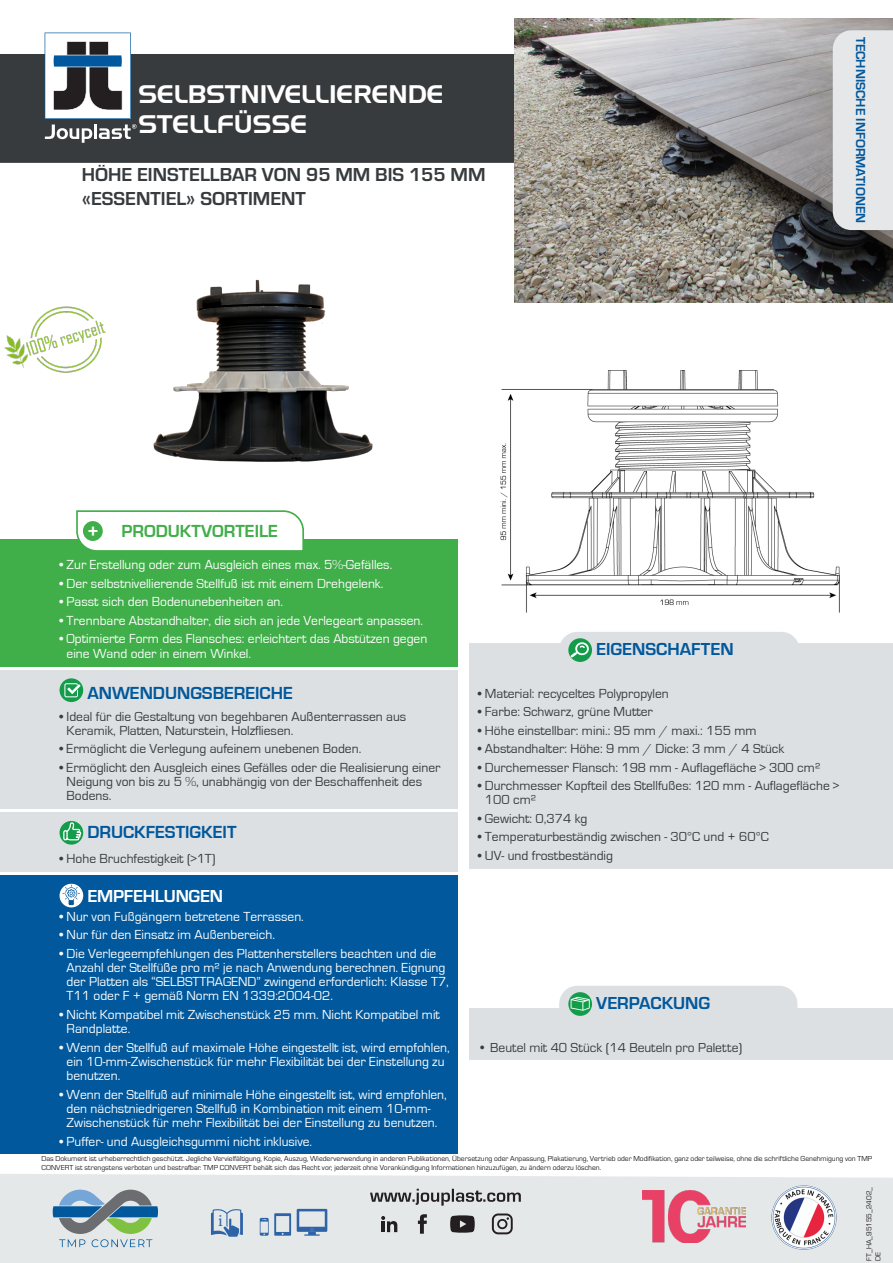
<style>
.page{position:relative;width:893px;height:1263px;background:#fff}
.page>*{position:absolute;margin:0;border:0;box-sizing:border-box;transform-origin:0 0}
.Nom_générique{font:24.75px/29.7px "Handel Gothic BT";color:#fff}
.Désignation{font:700 19.5px/23.4px "Eurostile";color:#373b3d}
.t1{font:700 18px "Eurostile";color:#01589c}
.t2{font:700 18px "Eurostile";color:#01589c}
.t3{font:700 18px "Eurostile";color:#40ae49}
.Specifique{font:700 18px "Eurostile";letter-spacing:-.01em;color:#fff}
.t4{font:700 18px "Eurostile";color:#fff}
.t5{font:17.1px "Minion Pro";color:#2e63a8}
.Specifique-2{font:13.5px/14.2px "Eurostile";color:#fff}
.Specifique-3{font:13.5px/14.2px "Eurostile";color:#373b3d}
.t6{font:13.5px "Eurostile";color:#373b3d}
.t7{font:700 13.5px "Eurostile";color:#01589c}
.t8{font:7.5px/9px "Eurostile";color:#231f20}
</style>
<div class="page">
<div style="left:0;top:1174px;width:893px;height:89px;background:#e5e8e9"></div>
<div style="left:0;top:54px;width:514px;height:109px;background:#373b3d"></div>
<svg style="left:53px;top:1189px;width:105px;height:58px;background:#96afb7"></svg>
<img style="left:771px;top:1184px;width:66px;height:66px">
<img style="left:642px;top:1190px;width:104px;height:52px">
<svg style="left:370px;top:1189px;width:151px;height:16px;background:#aaabac"></svg>
<svg style="left:450px;top:1215px;width:25px;height:18px"></svg>
<svg style="left:381px;top:1216px;width:16px;height:16px"></svg>
<svg style="left:418px;top:1214px;width:9px;height:20px"></svg>
<svg style="left:492px;top:1213px;width:21px;height:21px"></svg>
<div style="left:469px;top:1009px;width:424px;height:51px;background:#dde0e2"></div>
<div style="left:559px;top:986px;width:238px;height:41px;background:#dde0e2;border-radius:18px"></div>
<svg style="left:568px;top:992px;width:24px;height:24px"></svg>
<svg style="left:571px;top:997px;width:19px;height:14px"></svg>
<div style="left:469px;top:643px;width:424px;height:225px;background:#dde0e2"></div>
<div style="left:559px;top:632px;width:240px;height:41px;background:#dde0e2;border-radius:18px"></div>
<svg style="left:568px;top:638px;width:24px;height:24px"></svg>
<svg style="left:571px;top:642px;width:18px;height:16px"></svg>
<img style="left:514px;top:19px;width:379px;height:284px">
<div style="left:830px;top:29px;width:63px;height:210px;background:#231f20;opacity:.15"></div>
<div style="left:833px;top:30px;width:60px;height:200px;background:#e6e7e9"></div>
<img style="left:500px;top:370px;width:339px;height:242px">
<svg style="left:45px;top:33px;width:92px;height:110px"></svg>
<div style="left:0;top:539px;width:458px;height:127px;background:#40ae49"></div>
<div style="left:0;top:670px;width:458px;height:139px;background:#dde0e2"></div>
<svg style="left:60px;top:678px;width:23px;height:24px"></svg>
<svg style="left:64px;top:683px;width:16px;height:14px"></svg>
<div style="left:0;top:812px;width:458px;height:60px;background:#dde0e2"></div>
<div style="left:60px;top:821px;width:23px;height:24px;background:#139d4a;border-radius:50%"></div>
<svg style="left:63px;top:820px;width:19px;height:21px"></svg>
<div style="left:0;top:875px;width:458px;height:279px;background:#01589c"></div>
<div style="left:60px;top:884px;width:23px;height:23px;background:#fff;border-radius:50%"></div>
<svg style="left:63px;top:884px;width:17px;height:21px"></svg>
<img style="left:4px;top:306px;width:101px;height:67px">
<img style="left:153px;top:279px;width:220px;height:183px">
<svg style="left:76px;top:510px;width:228px;height:41px"></svg>
<div style="left:83px;top:521px;width:20px;height:20px;background:#40ae49;border-radius:50%"></div>
<svg style="left:211px;top:1209px;width:32px;height:28px"></svg>
<svg style="left:260px;top:1213px;width:31px;height:23px"></svg>
<svg style="left:297px;top:1209px;width:30px;height:27px"></svg>
<p class="Nom_générique" style="left:139px;top:79px;width:307px">SELBSTNIVELLIERENDE<br>STELLFÜSSE</p>
<p class="Désignation" style="left:82px;top:162px;width:405px">HÖHE EINSTELLBAR VON 95 MM BIS 155 MM «ESSENTIEL» SORTIMENT</p>
<p class="t7" style="left:870px;top:37px;width:188px;rotate:90deg">TECHNISCHE INFORMATIONEN</p>
<p class="t4" style="left:88px;top:521px;width:13px">+</p>
<p class="t3" style="left:121px;top:521px;width:158px">PRODUKTVORTEILE</p>
<p class="Specifique-2" style="left:60px;top:558px;width:334px">• Zur Erstellung oder zum Ausgleich eines max. 5%-Gefälles.</p>
<p class="Specifique-2" style="left:60px;top:577px;width:325px">• Der selbstnivellierende Stellfuß ist mit einem Drehgelenk.</p>
<p class="Specifique-2" style="left:60px;top:595px;width:225px">• Passt sich den Bodenunebenheiten an.</p>
<p class="Specifique-2" style="left:60px;top:614px;width:365px">• Trennbare Abstandhalter, die sich an jede Verlegeart anpassen.</p>
<p class="Specifique-2" style="left:67px;top:632px;width:362px;text-indent:-7px">• Optimierte Form des Flansches: erleichtert das Abstützen gegen eine Wand oder in einem Winkel.</p>
<p class="t1" style="left:87px;top:683px;width:207px">ANWENDUNGSBEREICHE</p>
<p class="Specifique-3" style="left:67px;top:709px;width:341px;text-indent:-7px">• Ideal für die Gestaltung von begehbaren Außenterrassen aus<br>Keramik, Platten, Naturstein, Holzfliesen.</p>
<p class="Specifique-3" style="left:60px;top:742px;width:303px">• Ermöglicht die Verlegung aufeinem unebenen Boden.</p>
<p class="Specifique-3" style="left:67px;top:760px;width:375px;text-indent:-7px">• Ermöglicht den Ausgleich eines Gefälles oder die Realisierung einer<br>Neigung von bis zu 5 %, unabhängig von der Beschaffenheit des<br>Bodens.</p>
<p class="t1" style="left:87px;top:822px;width:151px">DRUCKFESTIGKEIT</p>
<p class="Specifique-3" style="left:60px;top:852px;width:158px">• Hohe Bruchfestigkeit (&gt;1T)</p>
<p class="Specifique" style="left:87px;top:883px;width:137px">EMPFEHLUNGEN</p>
<p class="Specifique-2" style="left:60px;top:909px;width:246px">• Nur von Fußgängern betretene Terrassen.</p>
<p class="Specifique-2" style="left:60px;top:928px;width:217px">• Nur für den Einsatz im Außenbereich.</p>
<p class="Specifique-2" style="left:67px;top:946px;width:384px;text-indent:-7px">• Die Verlegeempfehlungen des Plattenherstellers beachten und die Anzahl der Stellfüße pro m² je nach Anwendung berechnen. Eignung der Platten als “SELBSTTRAGEND” zwingend erforderlich: Klasse T7, T11 oder F + gemäß Norm EN 1339:2004-02.</p>
<p class="Specifique-2" style="left:67px;top:1007px;width:375px;text-indent:-7px">• Nicht Kompatibel mit Zwischenstück 25 mm. Nicht Kompatibel mit<br>Randplatte.</p>
<p class="Specifique-2" style="left:67px;top:1040px;width:385px;text-indent:-7px">• Wenn der Stellfuß auf maximale Höhe eingestellt ist, wird empfohlen, ein 10-mm-Zwischenstück für mehr Flexibilität bei der Einstellung zu benutzen.</p>
<p class="Specifique-2" style="left:67px;top:1087px;width:382px;text-indent:-7px">• Wenn der Stellfuß auf minimale Höhe eingestellt ist, wird empfohlen, den nächstniedrigeren Stellfuß in Kombination mit einem 10-mm-<br>Zwischenstück für mehr Flexibilität bei der Einstellung zu benutzen.</p>
<p class="Specifique-2" style="left:60px;top:1134px;width:254px">• Puffer- und Ausgleichsgummi nicht inklusive.</p>
<p class="t2" style="left:596px;top:636px;width:139px">EIGENSCHAFTEN</p>
<p class="Specifique-3" style="left:478px;top:686px;width:192px">• Material: recyceltes Polypropylen</p>
<p class="Specifique-3" style="left:478px;top:705px;width:177px">• Farbe: Schwarz, grüne Mutter</p>
<p class="Specifique-3" style="left:478px;top:723px;width:280px">• Höhe einstellbar: mini.: 95 mm / maxi.: 155 mm</p>
<p class="Specifique-3" style="left:478px;top:742px;width:308px">• Abstandhalter: Höhe: 9 mm / Dicke: 3 mm / 4 Stück</p>
<p class="Specifique-3" style="left:478px;top:760px;width:344px">• Durchemesser Flansch: 198 mm - Auflagefläche &gt; 300 cm²</p>
<p class="Specifique-3" style="left:485px;top:779px;width:356px;text-indent:-7px">• Durchmesser Kopfteil des Stellfußes: 120 mm - Auflagefläche &gt;<br>100 cm²</p>
<p class="Specifique-3" style="left:478px;top:811px;width:111px">• Gewicht: 0,374 kg</p>
<p class="Specifique-3" style="left:478px;top:830px;width:292px">• Temperaturbeständig zwischen - 30°C und + 60°C</p>
<p class="Specifique-3" style="left:478px;top:848px;width:137px">• UV- und frostbeständig</p>
<p class="t2" style="left:596px;top:990px;width:116px">VERPACKUNG</p>
<p class="t6" style="left:478px;top:1038px;width:266px">• Beutel mit 40 Stück (14 Beuteln pro Palette)</p>
<p class="t8" style="left:42px;top:1154px;width:832px">Das Dokument ist urheberrechtlich geschützt. Jegliche Vervielfältigung, Kopie, Auszug, Wiederverwendung in anderen Publikationen, Übersetzung oder Anpassung, Plakatierung, Vertrieb oder Modifikation, ganz oder teilweise, ohne die schriftliche Genehmigung von TMP<br>CONVERT ist strengstens verboten und bestrafbar. TMP CONVERT behält sich das Recht vor, jederzeit ohne Vorankündigung Informationen hinzuzufügen, zu ändern oderzu löschen.</p>
<p class="t5" style="left:218px;top:1208px;width:6px">i</p>
<p class="t8" style="left:864px;top:1261px;width:75px;rotate:-90deg">FT_HA_95155_2402_<br>DE</p>
</div>
